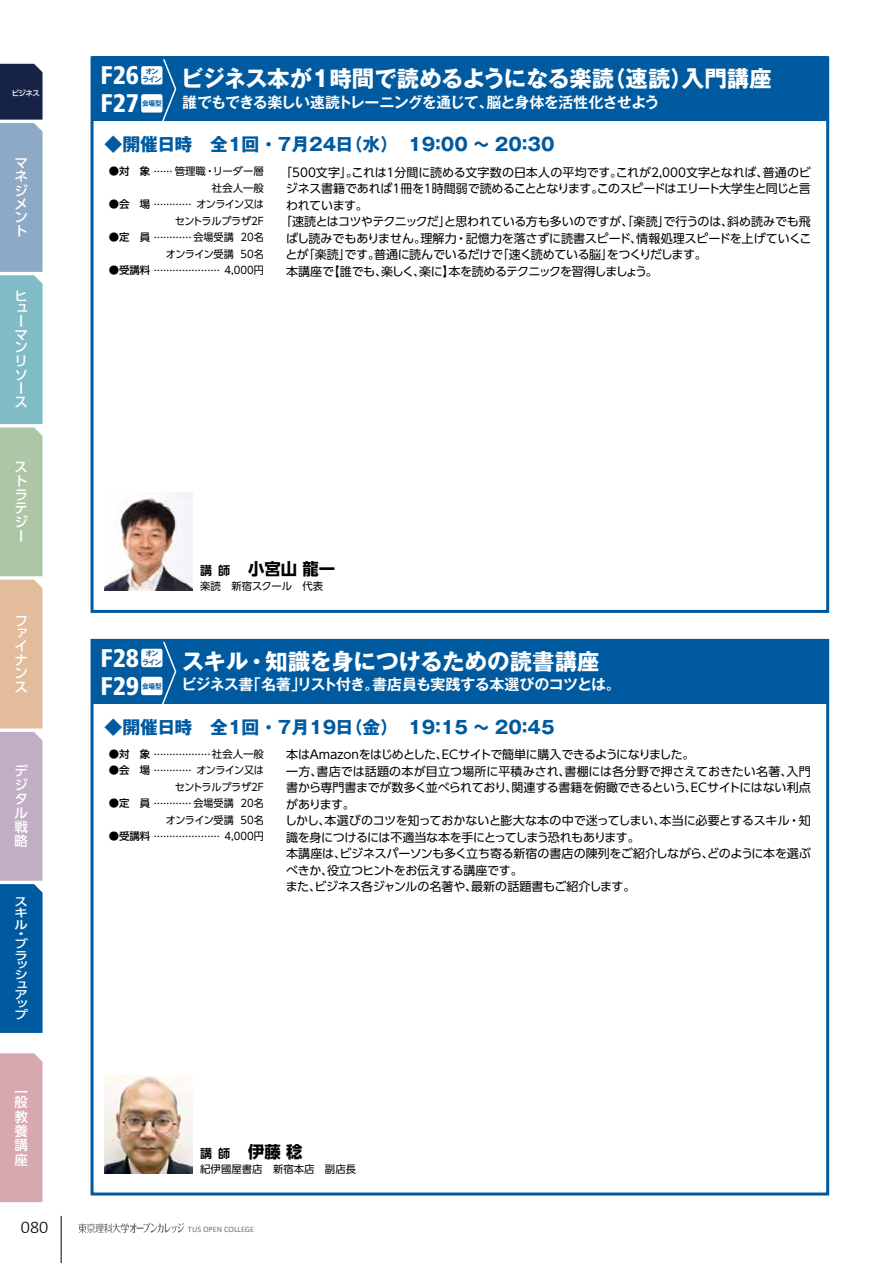
<style>
.page{position:relative;width:893px;height:1263px;background:#fff}
.page>*{position:absolute;margin:0;border:0;box-sizing:border-box;transform-origin:0 0}
.t1{font:900 condensed 25.5px "Frutiger LT Std";color:#fff}
.t2{font:700 22.5px "Gothic MB101 Pr 5";color:#fff}
.t3{font:300 18px "Calibri";color:#000}
.t4{font:700 17.85px "Gothic MB101 Pr 5";color:#005aa0}
.t5{font:700 16.35px "UD Shin Go Pr 6 N";color:#000}
.t6{font:700 15px "Gothic MB101 Pr 5 De";letter-spacing:-.045em;color:#fff}
.t7{font:500 13.5px/13.4px "UD Shin Go Pr 6 N";color:#fff;text-align:justify}
.t8{font:12px/16.5px "UD Shin Go Pr 6 N";letter-spacing:-.02em;color:#000}
.t9{font:12px "UD Shin Go Pr 6 N";color:#000}
.t10{font:12px "UD Shin Go Pr 6 N";letter-spacing:-.06em;color:#000}
.t11{font:500 11.55px/9.9px "UD Shin Go Pr 6 N";color:#fff;text-align:justify;scale:1.18 1}
.t12{font:10.35px "UD Shin Go Pr 6 N";color:#000}
.t13{font:10.35px/16.5px "UD Shin Go Pr 6 N";letter-spacing:-.03em;color:#000;text-align:right}
.t14{font:10.35px "UD Shin Go Pr 6 N";letter-spacing:-.045em;color:#000}
.t15{font:10.35px/16.5px "UD Shin Go Pr 6 N";letter-spacing:-.035em;color:#000;text-align:right}
.t16{font:500 10.35px "UD Shin Go Pr 6 N";color:#000}
.t17{font:500 9.45px "UD Shin Go Pr 6 N";color:#000}
.t18{font:8.25px "Calibri";color:#727171}
.t19{font:500 7.5px "UD Shin Go Pr 6 N";color:#fff}
.t20{font:700 7.05px/8.4px "Gothic MB101 Pr 5 De";letter-spacing:-.1em;color:#005aa0;text-align:center}
.t21{font:700 7.05px "Gothic MB101 Pr 5 De";letter-spacing:-.1em;color:#005aa0;scale:.95 1}
.s1{font-weight:500}
.s2{font-weight:500;font-size:9.45px}
.s3{font-size:9.45px}
.s4{font-size:10.35px}
.s5{font-weight:400;font-size:10.35px}
.s6{font-family:"UD Shin Go Pr 6 N De";font-size:12px}
</style>
<div class="page">
<hr style="left:61px;top:1216px;width:1px;height:47px;background:#000">
<svg style="left:78px;top:1223px;width:106px;height:10px"></svg>
<div style="left:0;top:1053px;width:43px;height:149px;background:#d8a8b1"></div>
<svg style="left:0;top:64px;width:43px;height:969px;background:#8ca3af"></svg>
<div style="left:92px;top:639px;width:736px;height:65px;background:#005aa0"></div>
<img style="left:105px;top:1075px;width:87px;height:98px">
<svg style="left:160px;top:638px;width:17px;height:66px"></svg>
<div style="left:141px;top:649px;width:21px;height:18px;background:#fff;border-radius:2px"></div>
<div style="left:141px;top:677px;width:21px;height:18px;background:#fff;border-radius:2px"></div>
<div style="left:91px;top:639px;width:738px;height:556px;border:3px solid #005aa0"></div>
<div style="left:92px;top:57px;width:736px;height:64px;background:#005aa0"></div>
<img style="left:105px;top:493px;width:87px;height:98px">
<svg style="left:161px;top:60px;width:16px;height:61px"></svg>
<div style="left:141px;top:66px;width:21px;height:19px;background:#fff;border-radius:2px"></div>
<div style="left:141px;top:94px;width:21px;height:19px;background:#fff;border-radius:2px"></div>
<div style="left:91px;top:56px;width:738px;height:557px;border:3px solid #005aa0"></div>
<p class="t19" style="left:12px;top:87px;width:30px">ビジネス</p>
<p class="t7" style="left:15px;top:155px;width:15px">マネジメント</p>
<p class="t7" style="left:15px;top:289px;width:14px;text-align:left">ヒューマンリソース</p>
<p class="t7" style="left:15px;top:459px;width:15px;line-height:14px">ストラテジー</p>
<p class="t7" style="left:15px;top:614px;width:14px;line-height:12.8px">ファイ</p>
<p class="t7" style="left:15px;top:653px;width:14px">ナンス</p>
<p class="t7" style="left:15px;top:763px;width:15px;line-height:14px;text-align:left">デジタル戦略</p>
<p class="t11" style="left:15px;top:896px;width:12px;line-height:11.2px">スキル</p>
<p class="t11" style="left:15px;top:928px;width:13px;line-height:10.5px;text-align:left">・ブラ</p>
<p class="t11" style="left:15px;top:960px;width:13px">ッシュアップ</p>
<p class="t7" style="left:15px;top:1086px;width:15px;line-height:10.5px">一般</p>
<p class="t7" style="left:15px;top:1109px;width:15px;line-height:14.2px">教養講座</p>
<h3 class="t3" style="left:21px;top:1216px;width:29px">080</h3>
<h1 class="t1" style="left:100px;top:60px;width:40px">F26</h1>
<p class="t20" style="left:142px;top:66px;width:21px">オンライン</p>
<h1 class="t1" style="left:100px;top:88px;width:40px">F27</h1>
<p class="t21" style="left:142px;top:98px;width:22px">会場型</p>
<h2 class="t2" style="left:181px;top:60px;width:592px">ビジネス本が1時間で読めるようになる楽読（速読）入門講座</h2>
<p class="t6" style="left:182px;top:89px;width:479px">誰でもできる楽しい速読トレーニングを通じて、脳と身体を活性化させよう</p>
<h3 class="t4" style="left:105px;top:129px;width:452px">◆開催日時 全1回 ・ 7月24日（水）　19：00 ～ 20：30</h3>
<p class="t12" style="left:109px;top:163px;width:157px"><span class="s1">●対　象</span> <span class="s2">……</span> 管理職・リーダー層</p>
<p class="t16" style="left:109px;top:196px;width:84px">●会　場 <span class="s3">…………</span></p>
<p class="t12" style="left:109px;top:229px;width:157px"><span class="s1">●定　員</span> <span class="s2">…………</span> 会場受講 20名</p>
<p class="t9" style="left:280px;top:162px;width:532px">「500文字」。これは1分間に読める文字数の日本人の平均です。これが2,000文字となれば、普通のビ</p>
<p class="t8" style="left:286px;top:180px;width:526px">ジネス書籍であれば1冊を1時間弱で読めることとなります。このスピードはエリート大学生と同じと言</p>
<p class="t8" style="left:286px;top:196px;width:83px">われています。</p>
<p class="t8" style="left:280px;top:213px;width:532px">「速読とはコツやテクニックだ」と思われている方も多いのですが、「楽読」で行うのは、斜め読みでも飛</p>
<p class="t8" style="left:286px;top:229px;width:527px">ばし読みでもありません。理解力・記憶力を落さずに読書スピード、情報処理スピードを上げていくこ</p>
<p class="t8" style="left:286px;top:246px;width:423px">とが「楽読」です。普通に読んでいるだけで「速く読めている脳」をつくりだします。</p>
<p class="t10" style="left:286px;top:261px;width:373px">本講座で【誰でも、楽しく、楽に】本を読めるテクニックを習得しましょう。</p>
<p class="t13" style="left:175px;top:179px;width:91px">社会人一般<br>オンライン又は<br>セントラルプラザ2F</p>
<p class="t14" style="left:166px;top:245px;width:99px">オンライン受講 50名</p>
<p class="t17" style="left:109px;top:263px;width:157px"><span class="s4">●受講料</span> ………………… <span class="s5">4,000円</span></p>
<h3 class="t5" style="left:200px;top:555px;width:136px"><span class="s6">講師</span> 小宮山 龍一</h3>
<p class="t12" style="left:200px;top:578px;width:125px">楽読　新宿スクール　代表</p>
<h1 class="t1" style="left:100px;top:643px;width:40px">F28</h1>
<p class="t20" style="left:142px;top:649px;width:21px">オンライン</p>
<h1 class="t1" style="left:100px;top:671px;width:40px">F29</h1>
<p class="t21" style="left:142px;top:680px;width:22px">会場型</p>
<h2 class="t2" style="left:182px;top:642px;width:419px">スキル・知識を身につけるための読書講座</h2>
<p class="t6" style="left:181px;top:672px;width:441px">ビジネス書「名著」リスト付き。書店員も実践する本選びのコツとは。</p>
<h3 class="t4" style="left:105px;top:712px;width:452px">◆開催日時 全1回 ・ 7月19日（金）　19：15 ～ 20：45</h3>
<p class="t17" style="left:109px;top:746px;width:157px"><span class="s4">●対　象</span> ……………… <span class="s5">社会人一般</span></p>
<p class="t16" style="left:109px;top:762px;width:84px">●会　場 <span class="s3">…………</span></p>
<p class="t12" style="left:109px;top:795px;width:157px"><span class="s1">●定　員</span> <span class="s2">…………</span> 会場受講 20名</p>
<p class="t8" style="left:285px;top:746px;width:527px">本はAmazonをはじめとした、ECサイトで簡単に購入できるようになりました。<br>一方、書店では話題の本が目立つ場所に平積みされ、書棚には各分野で押さえておきたい名著、入門書から専門書までが数多く並べられており、関連する書籍を俯瞰できるという、ECサイトにはない利点があります。<br>しかし、本選びのコツを知っておかないと膨大な本の中で迷ってしまい、本当に必要とするスキル・知識を身につけるには不適当な本を手にとってしまう恐れもあります。<br>本講座は、ビジネスパーソンも多く立ち寄る新宿の書店の陳列をご紹介しながら、どのように本を選ぶべきか、役立つヒントをお伝えする講座です。<br>また、ビジネス各ジャンルの名著や、最新の話題書もご紹介します。</p>
<p class="t15" style="left:175px;top:762px;width:91px">オンライン又は<br>セントラルプラザ2F</p>
<p class="t14" style="left:166px;top:811px;width:99px">オンライン受講 50名</p>
<p class="t17" style="left:109px;top:829px;width:157px"><span class="s4">●受講料</span> ………………… <span class="s5">4,000円</span></p>
<h3 class="t5" style="left:200px;top:1138px;width:104px"><span class="s6">講師</span> 伊藤 稔</h3>
<p class="t12" style="left:200px;top:1160px;width:157px">紀伊國屋書店　新宿本店　副店長</p>
<p class="t18" style="left:188px;top:1224px;width:68px">TUS OPEN COLLEGE</p>
</div>
